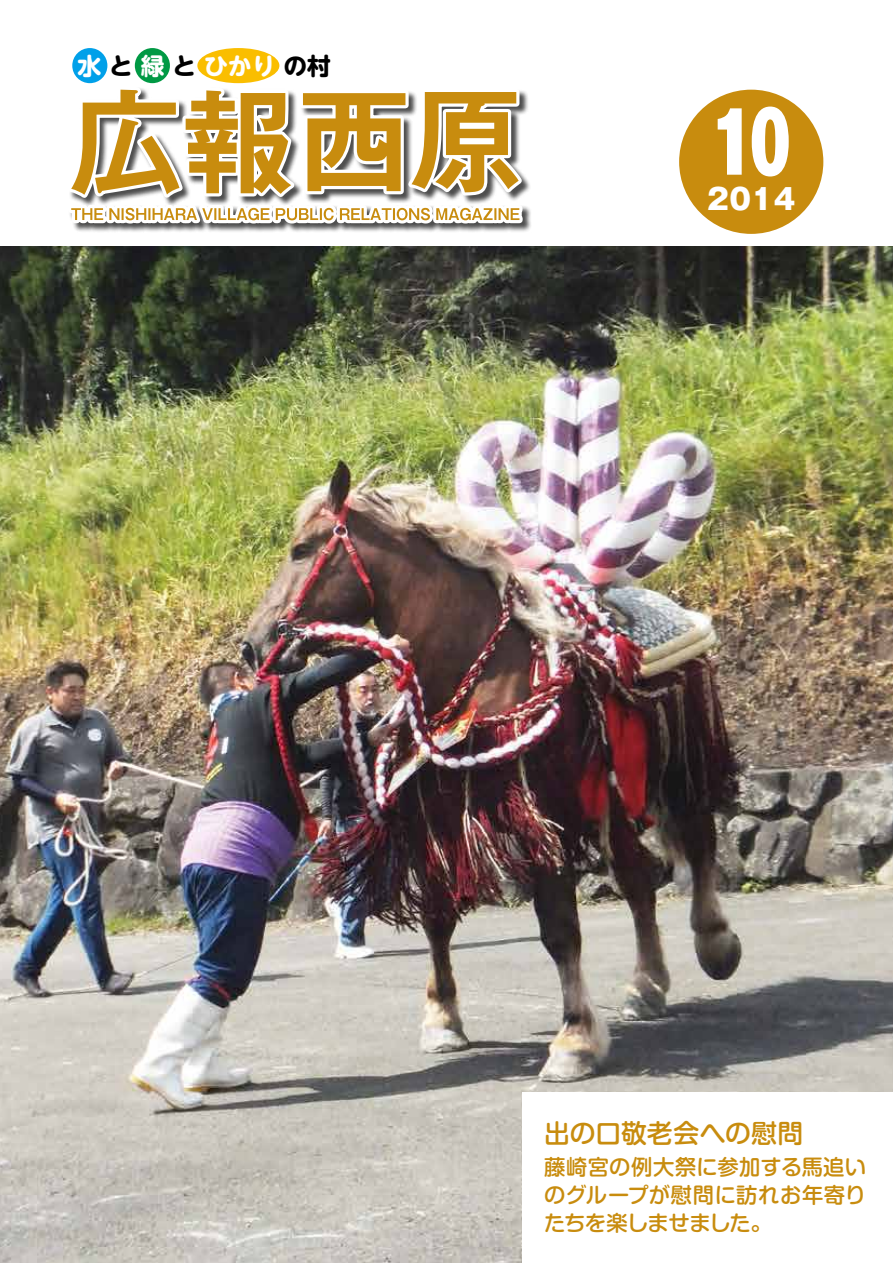
<style>
.page{position:relative;width:893px;height:1263px;background:#fff}
.page>*{position:absolute;margin:0;border:0;box-sizing:border-box;transform-origin:0 0}
.t1{font:800 82.5px "Gothic MB101 Pr 6";color:#fff}
.t2{font:800 28.5px "Gothic MB101 Pr 6";color:#fff}
.t3{font:500 25.8px "Shin M Go Pro";color:#c88c0e}
.t4{font:700 23.7px "UD Shin M Go Pro";letter-spacing:.335em;color:#fff}
.t5{font:500 21.3px/28.2px "Shin M Go Pro";letter-spacing:.01em;color:#c88c0e;text-align:justify}
.s1{color:#000}
</style>
<div class="page">
<img style="left:0;top:247px;width:893px;height:1016px">
<div style="left:679px;top:90px;width:144px;height:144px;background:#c88c0e;border-radius:50%"></div>
<svg style="left:70px;top:83px;width:457px;height:149px"></svg>
<div style="left:72px;top:48px;width:35px;height:35px;background:#00a0e9;border-radius:50%"></div>
<div style="left:135px;top:48px;width:35px;height:35px;background:#094;border-radius:50%"></div>
<div style="left:197px;top:48px;width:82px;height:35px;background:#fabe00;border-radius:50%"></div>
<div style="left:522px;top:1093px;width:371px;height:170px;background:#fff"></div>
<svg style="left:532px;top:1018px;width:361px;height:75px;background:#8a8885"></svg>
<p class="t4" style="left:77px;top:46px;width:255px">水<span class="s1">と</span>緑<span class="s1">と</span>ひかり<span class="s1">の村</span></p>
<h1 class="t1" style="left:712px;top:74px;width:81px">10</h1>
<h2 class="t2" style="left:707px;top:175px;width:90px">2014</h2>
<p class="t3" style="left:544px;top:1112px;width:261px">出の口敬老会への慰問</p>
<p class="t5" style="left:544px;top:1150px;width:324px">藤崎宮の例大祭に参加する馬追いのグループが慰問に訪れお年寄りたちを楽しませました。</p>
</div>
